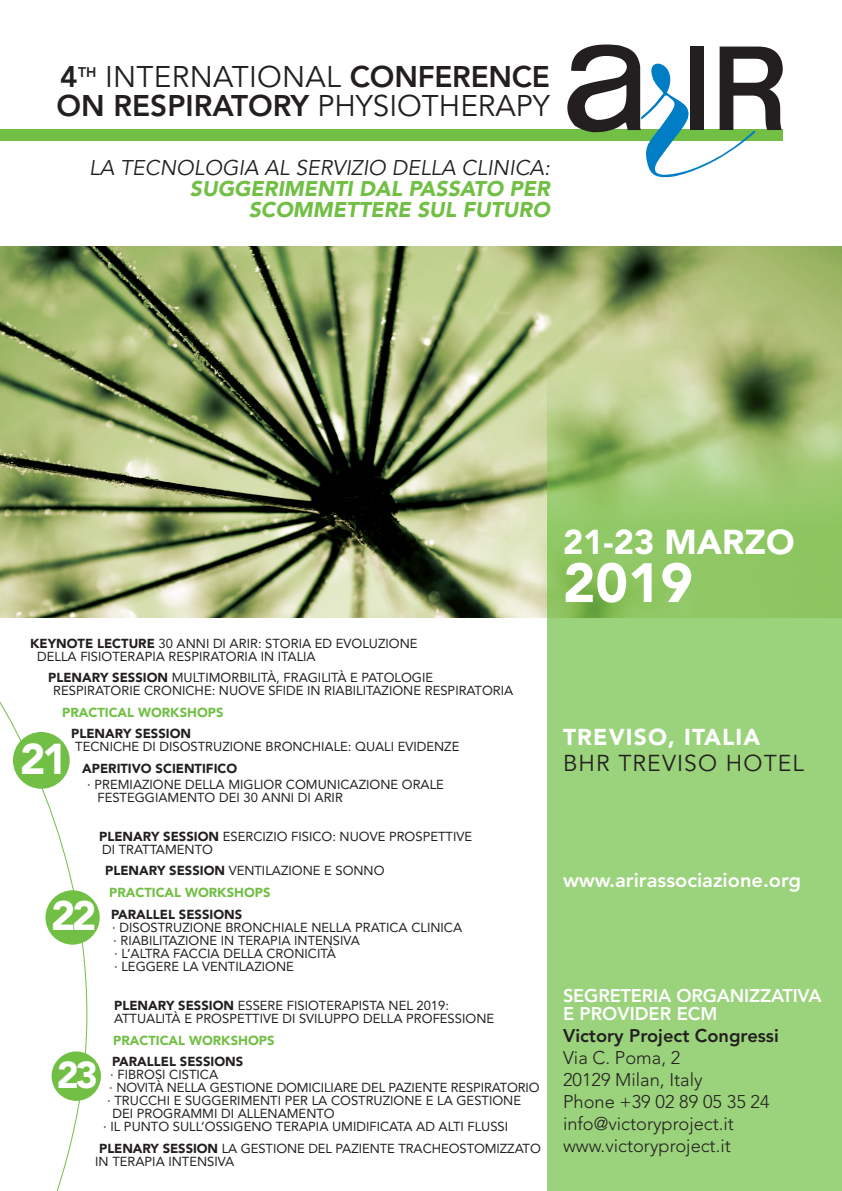
<style>
.page{position:relative;width:842px;height:1191px;background:#fff}
.page>*{position:absolute;margin:0;border:0;box-sizing:border-box;transform-origin:0 0}
.t1{font:900 54.8px "Avenir LT Std";color:#fff}
.t2{font:900 42.8px "Avenir LT Std";color:#fff}
.t3{font:900 40.9px "Avenir LT Std";color:#fff}
.t4{font:900 37.2px "Avenir LT Std";color:#fff}
.t5{font:900 34.3px "Avenir LT Std";color:#fff}
.t6{font:29.7px "Avenir LT Std";letter-spacing:.01em;color:#231f20}
.t7{font:800 29.7px "Avenir LT Std";color:#231f20}
.t8{font:22.8px "Avenir LT Std";letter-spacing:.05em;color:#231f20}
.t9{font:900 22.8px "Avenir LT Std";letter-spacing:.05em;color:#fff}
.t10{font:italic 900 21.2px "Avenir LT Std";color:#71bf44}
.t11{font:italic 21.2px "Avenir LT Std";color:#231f20}
.t12{font:800 20px "Avenir LT Std";color:#fff}
.t13{font:300 18.3px "Avenir LT Std";color:#231f20}
.t14{font:800 18.3px "Avenir LT Std";letter-spacing:-.01em;color:#fff}
.t15{font:800 18.3px "Avenir LT Std";color:#231f20}
.t16{font:13px "Avenir LT Std";color:#231f20}
.t17{font:900 13px "Avenir LT Std";color:#231f20}
.t18{font:900 13px "Avenir LT Std";color:#71bf44}
.s1{font-weight:800}
.s2{font-weight:400}
.s3{font-weight:900}
</style>
<div class="page">
<img style="left:0;top:246px;width:548px;height:371px">
<svg style="left:548px;top:246px;width:294px;height:945px;background:#9bc977"></svg>
<div style="left:0;top:130px;width:783px;height:11px;background:#71bf44"></div>
<svg style="left:567px;top:44px;width:216px;height:133px"></svg>
<svg style="left:0;top:701px;width:88px;height:490px"></svg>
<div style="left:13px;top:732px;width:57px;height:56px;background:#71bf44;border-radius:50%"></div>
<div style="left:45px;top:890px;width:55px;height:54px;background:#71bf44;border-radius:50%"></div>
<div style="left:52px;top:1051px;width:49px;height:49px;background:#71bf44;border-radius:50%"></div>
<p class="t6" style="left:60px;top:60px;width:491px"><span class="s1">4</span><sup>TH</sup> INTERNATIONAL <span class="s1">CONFERENCE</span></p>
<p class="t7" style="left:56px;top:88px;width:495px">ON RESPIRATORY <span class="s2">PHYSIOTHERAPY</span></p>
<p class="t11" style="left:89px;top:155px;width:462px">LA TECNOLOGIA AL SERVIZIO DELLA CLINICA:</p>
<p class="t10" style="left:190px;top:176px;width:362px">SUGGERIMENTI DAL PASSATO PER</p>
<p class="t10" style="left:249px;top:197px;width:303px">SCOMMETTERE SUL FUTURO</p>
<p class="t16" style="left:30px;top:635px;width:389px"><span class="s3">KEYNOTE LECTURE</span> 30 ANNI DI ARIR: STORIA ED EVOLUZIONE</p>
<p class="t16" style="left:37px;top:648px;width:280px">DELLA FISIOTERAPIA RESPIRATORIA IN ITALIA</p>
<p class="t16" style="left:48px;top:670px;width:386px"><span class="s3">PLENARY SESSION</span> MULTIMORBILITÀ, FRAGILITÀ E PATOLOGIE</p>
<p class="t16" style="left:53px;top:683px;width:462px">RESPIRATORIE CRONICHE: NUOVE SFIDE IN RIABILITAZIONE RESPIRATORIA</p>
<p class="t18" style="left:62px;top:704px;width:163px">PRACTICAL WORKSHOPS</p>
<p class="t17" style="left:71px;top:726px;width:121px">PLENARY SESSION</p>
<p class="t16" style="left:75px;top:739px;width:386px">TECNICHE DI DISOSTRUZIONE BRONCHIALE: QUALI EVIDENZE</p>
<p class="t17" style="left:82px;top:760px;width:156px">APERITIVO SCIENTIFICO</p>
<p class="t16" style="left:87px;top:776px;width:358px">· PREMIAZIONE DELLA MIGLIOR COMUNICAZIONE ORALE</p>
<p class="t16" style="left:97px;top:789px;width:247px">FESTEGGIAMENTO DEI 30 ANNI DI ARIR</p>
<p class="t16" style="left:99px;top:828px;width:374px"><span class="s3">PLENARY SESSION</span> ESERCIZIO FISICO: NUOVE PROSPETTIVE</p>
<p class="t16" style="left:102px;top:841px;width:112px">DI TRATTAMENTO</p>
<p class="t16" style="left:105px;top:863px;width:281px"><span class="s3">PLENARY SESSION</span> VENTILAZIONE E SONNO</p>
<p class="t18" style="left:109px;top:884px;width:163px">PRACTICAL WORKSHOPS</p>
<p class="t17" style="left:111px;top:906px;width:132px">PARALLEL SESSIONS</p>
<p class="t16" style="left:112px;top:919px;width:351px">· DISOSTRUZIONE BRONCHIALE NELLA PRATICA CLINICA</p>
<p class="t16" style="left:113px;top:932px;width:248px">· RIABILITAZIONE IN TERAPIA INTENSIVA</p>
<p class="t16" style="left:114px;top:945px;width:223px">· L’ALTRA FACCIA DELLA CRONICITÀ</p>
<p class="t16" style="left:114px;top:958px;width:181px">· LEGGERE LA VENTILAZIONE</p>
<p class="t16" style="left:114px;top:997px;width:336px"><span class="s3">PLENARY SESSION</span> ESSERE FISIOTERAPISTA NEL 2019:</p>
<p class="t16" style="left:114px;top:1010px;width:381px">ATTUALITÀ E PROSPETTIVE DI SVILUPPO DELLA PROFESSIONE</p>
<p class="t18" style="left:113px;top:1032px;width:163px">PRACTICAL WORKSHOPS</p>
<p class="t17" style="left:112px;top:1053px;width:132px">PARALLEL SESSIONS</p>
<p class="t16" style="left:110px;top:1067px;width:109px">· FIBROSI CISTICA</p>
<p class="t16" style="left:109px;top:1080px;width:432px">· NOVITÀ NELLA GESTIONE DOMICILIARE DEL PAZIENTE RESPIRATORIO</p>
<p class="t16" style="left:107px;top:1093px;width:415px">· TRUCCHI E SUGGERIMENTI PER LA COSTRUZIONE E LA GESTIONE</p>
<p class="t16" style="left:112px;top:1106px;width:224px">DEI PROGRAMMI DI ALLENAMENTO</p>
<p class="t16" style="left:103px;top:1119px;width:406px">· IL PUNTO SULL’OSSIGENO TERAPIA UMIDIFICATA AD ALTI FLUSSI</p>
<p class="t16" style="left:99px;top:1140px;width:443px"><span class="s3">PLENARY SESSION</span> LA GESTIONE DEL PAZIENTE TRACHEOSTOMIZZATO</p>
<p class="t16" style="left:95px;top:1153px;width:141px">IN TERAPIA INTENSIVA</p>
<p class="t2" style="left:20px;top:733px;width:49px">21</p>
<p class="t3" style="left:51px;top:891px;width:47px">22</p>
<p class="t4" style="left:57px;top:1052px;width:43px">23</p>
<p class="t5" style="left:563px;top:521px;width:233px">21-23 MARZO</p>
<p class="t1" style="left:563px;top:550px;width:131px">2019</p>
<p class="t9" style="left:563px;top:723px;width:199px">TREVISO, ITALIA</p>
<p class="t8" style="left:563px;top:749px;width:243px">BHR TREVISO HOTEL</p>
<p class="t12" style="left:563px;top:868px;width:240px">www.arirassociazione.org</p>
<p class="t14" style="left:563px;top:985px;width:260px">SEGRETERIA ORGANIZZATIVA</p>
<p class="t14" style="left:563px;top:1003px;width:156px">E PROVIDER ECM</p>
<p class="t15" style="left:563px;top:1024px;width:217px">Victory Project Congressi</p>
<p class="t13" style="left:563px;top:1047px;width:119px">Via C. Poma, 2</p>
<p class="t13" style="left:563px;top:1068px;width:141px">20129 Milan, Italy</p>
<p class="t13" style="left:563px;top:1090px;width:208px">Phone +39 02 89 05 35 24</p>
<p class="t13" style="left:563px;top:1112px;width:172px">info@victoryproject.it</p>
<p class="t13" style="left:563px;top:1134px;width:169px">www.victoryproject.it</p>
</div>
